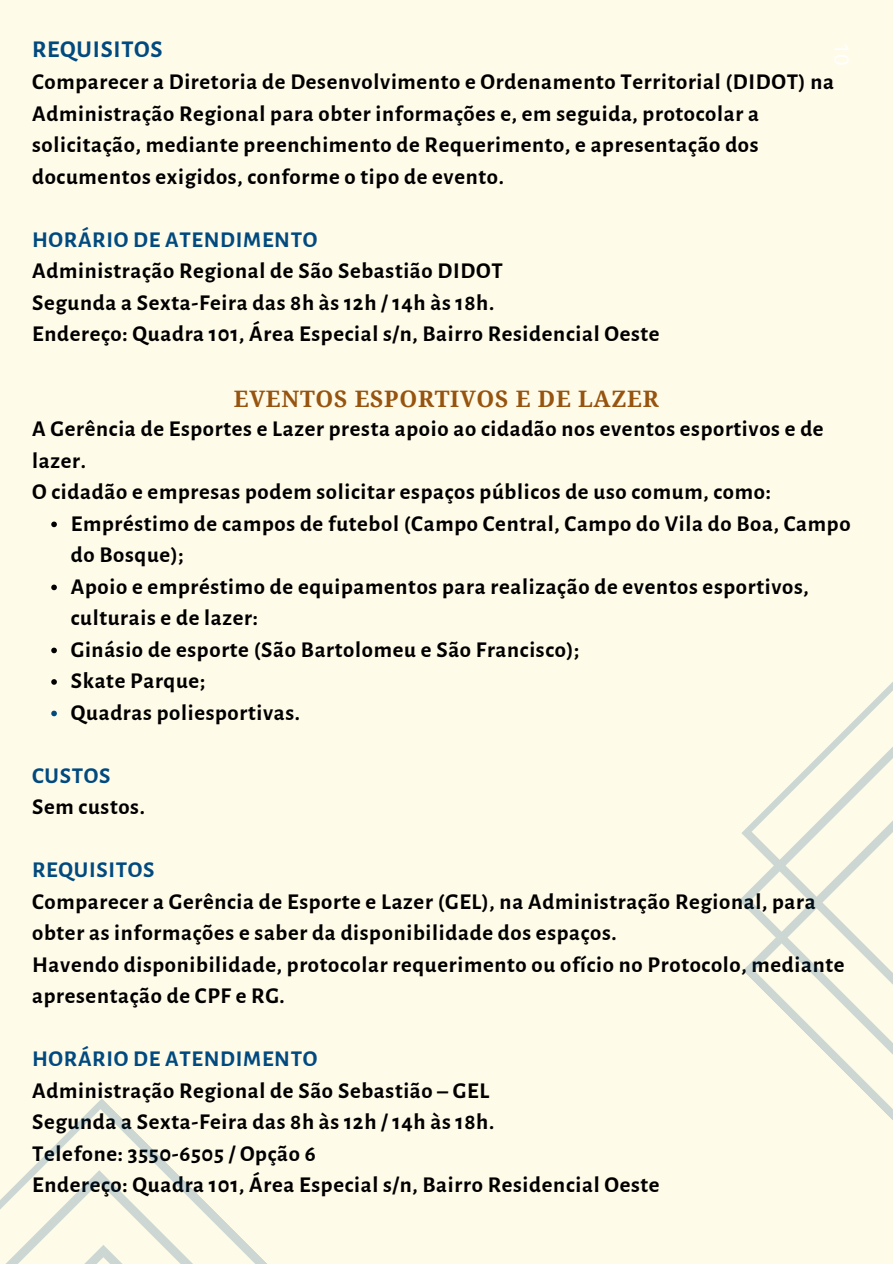
<style>
.page{position:relative;width:893px;height:1264px;background:#fff}
.page>*{position:absolute;margin:0;border:0;box-sizing:border-box;transform-origin:0 0}
.t1{font:700 24.15px "Alegreya Sans";letter-spacing:.03em;color:#004a80}
.t2{font:700 22.65px/31.5px "Alegreya Sans";letter-spacing:.03em;color:#000}
.t3{font:700 22.65px "Alegreya Sans";letter-spacing:.03em;color:#004a80}
.t4{font:700 22.65px "Droid Serif";letter-spacing:.03em;color:#96540f}
.t5{font:19.8px "Aileron";color:#fff}
</style>
<div class="page">
<div style="left:0;top:0;width:892px;height:1263px;background:#fffbe9"></div>
<svg style="left:51px;top:521px;width:6px;height:6px"></svg>
<svg style="left:51px;top:584px;width:6px;height:6px"></svg>
<svg style="left:51px;top:647px;width:6px;height:6px"></svg>
<svg style="left:51px;top:679px;width:6px;height:5px"></svg>
<svg style="left:51px;top:710px;width:6px;height:6px"></svg>
<svg style="left:740px;top:683px;width:152px;height:436px"></svg>
<svg style="left:0;top:1098px;width:266px;height:165px"></svg>
<p class="t1" style="left:32px;top:37px;width:132px">REQUISITOS</p>
<p class="t2" style="left:32px;top:67px;width:803px">Comparecer a Diretoria de Desenvolvimento e Ordenamento Territorial (DIDOT) na Administração Regional para obter informações e, em seguida, protocolar a solicitação, mediante preenchimento de Requerimento, e apresentação dos documentos exigidos, conforme o tipo de evento.</p>
<p class="t3" style="left:32px;top:229px;width:287px">HORÁRIO DE ATENDIMENTO</p>
<p class="t2" style="left:32px;top:256px;width:629px">Administração Regional de São Sebastião DIDOT<br>Segunda a Sexta-Feira das 8h às 12h / 14h às 18h.<br>Endereço: Quadra 101, Área Especial s/n, Bairro Residencial Oeste</p>
<p class="t5" style="left:853px;top:42px;width:25px;rotate:90deg">10</p>
<p class="t4" style="left:234px;top:386px;width:426px">EVENTOS ESPORTIVOS E DE LAZER</p>
<p class="t2" style="left:32px;top:413px;width:793px">A Gerência de Esportes e Lazer presta apoio ao cidadão nos eventos esportivos e de lazer.<br>O cidadão e empresas podem solicitar espaços públicos de uso comum, como:</p>
<p class="t2" style="left:71px;top:508px;width:781px">Empréstimo de campos de futebol (Campo Central, Campo do Vila do Boa, Campo do Bosque);<br>Apoio e empréstimo de equipamentos para realização de eventos esportivos, culturais e de lazer:<br>Ginásio de esporte (São Bartolomeu e São Francisco);<br>Skate Parque;<br>Quadras poliesportivas.</p>
<p class="t3" style="left:32px;top:764px;width:80px">CUSTOS</p>
<p class="t2" style="left:32px;top:791px;width:114px">Sem custos.</p>
<p class="t3" style="left:32px;top:859px;width:124px">REQUISITOS</p>
<p class="t2" style="left:32px;top:886px;width:813px">Comparecer a Gerência de Esporte e Lazer (GEL), na Administração Regional, para obter as informações e saber da disponibilidade dos espaços.<br>Havendo disponibilidade, protocolar requerimento ou ofício no Protocolo, mediante apresentação de CPF e RG.</p>
<p class="t3" style="left:32px;top:1048px;width:287px">HORÁRIO DE ATENDIMENTO</p>
<p class="t2" style="left:32px;top:1075px;width:629px">Administração Regional de São Sebastião – GEL<br>Segunda a Sexta-Feira das 8h às 12h / 14h às 18h.<br>Telefone: 3550-6505 / Opção 6<br>Endereço: Quadra 101, Área Especial s/n, Bairro Residencial Oeste</p>
</div>
